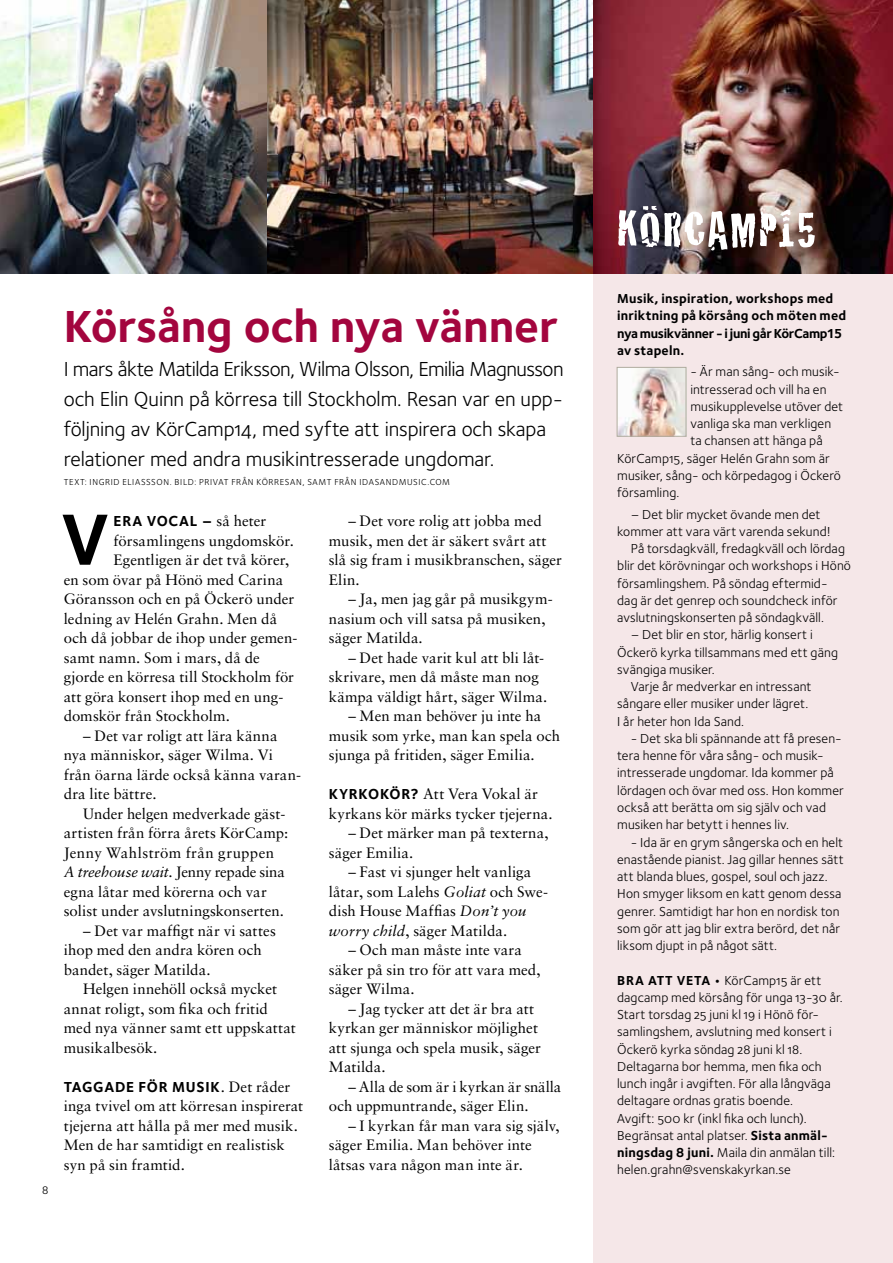
<style>
.page{position:relative;width:893px;height:1263px;background:#fff}
.page>*{position:absolute;margin:0;border:0;box-sizing:border-box;transform-origin:0 0}
.t1{font:75px "Foundry Sterling Bold OSF";color:#000}
.t2{font:51.9px "Cracked";letter-spacing:.025em;color:#fff}
.t3{font:700 46.5px "Foundry Sterling";letter-spacing:-.005em;color:#a3053e}
.t4{font:21px/30px "Foundry Sterling Book OSF";letter-spacing:-.005em;color:#000}
.t5{font:15px/19.5px "Sabon LT Std";letter-spacing:.005em;color:#000}
.t6{font:700 15px "Foundry Sterling";color:#000}
.t7{font:13.5px/17.2px "Foundry Sterling Book OSF";letter-spacing:.01em;color:#000}
.t8{font:700 13.5px/17.2px "Foundry Sterling";letter-spacing:.01em;color:#000}
.t9{font:12px "Foundry Sterling Book OSF";color:#000}
.t10{font:9px "Foundry Sterling Book OSF";letter-spacing:.125em;color:#000}
.s1{font-family:"Foundry Sterling";font-weight:700}
.s2{font-style:italic}
.s3{font-family:"Sabon LT Std";font-weight:400}
</style>
<div class="page">
<div style="left:594px;top:0;width:299px;height:1263px;background:#f5e7e8"></div>
<img style="left:267px;top:0;width:327px;height:274px">
<img style="left:0;top:0;width:267px;height:274px">
<img style="left:619px;top:369px;width:65px;height:65px">
<div style="left:617px;top:367px;width:69px;height:69px;border:1px solid #b0ab9e"></div>
<img style="left:594px;top:0;width:299px;height:274px">
<p class="t9" style="left:42px;top:1181px;width:8px">8</p>
<h3 class="t3" style="left:64px;top:293px;width:496px">Körsång och nya vänner</h3>
<h3 class="t4" style="left:64px;top:353px;width:501px">I mars åkte Matilda Eriksson, Wilma Olsson, Emilia Magnusson och Elin Quinn på körresa till Stockholm. Resan var en upp&shy;följning av KörCamp14, med syfte att inspirera och skapa relationer med andra musikintresserade ungdomar.</h3>
<p class="t10" style="left:64px;top:476px;width:386px">text: I ngrid Eliassson. Bild: Privat från kö rresan, samt från idasandmusic.com</p>
<p class="t5" style="left:329px;top:511px;width:235px;text-indent:20px">– Det vore rolig att jobba med musik, men det är säkert svårt att slå sig fram i musikbranschen, säger<br>Elin.</p>
<p class="t5" style="left:329px;top:589px;width:225px;text-indent:20px">– Ja, men jag går på musikgym&shy;nasium och vill satsa på musiken, säger Matilda.</p>
<p class="t5" style="left:329px;top:647px;width:220px;text-indent:20px">– Det hade varit kul att bli låt&shy;skrivare, men då måste man nog kämpa väldigt hårt, säger Wilma.</p>
<p class="t5" style="left:329px;top:706px;width:233px;text-indent:20px">– Men man behöver ju inte ha musik som yrke, man kan spela och sjunga på fritiden, säger Emilia.</p>
<p class="t5" style="left:329px;top:784px;width:225px"><span class="s1">Kyrkokö r?</span> Att Vera Vokal är kyrkans kör märks tycker tjejerna.</p>
<p class="t5" style="left:329px;top:823px;width:221px;text-indent:20px">– Det märker man på texterna, säger Emilia.</p>
<p class="t5" style="left:329px;top:862px;width:221px;text-indent:20px">– Fast vi sjunger helt vanliga låtar, som Lalehs <span class="s2">Goliat</span> och Swe&shy;dish House Maffias <span class="s2">Don’t you worry child</span>, säger Matilda.</p>
<p class="t5" style="left:329px;top:940px;width:213px;text-indent:20px">– Och man måste inte vara säker på sin tro för att vara med, säger Wilma.</p>
<p class="t5" style="left:329px;top:998px;width:214px;text-indent:20px">– Jag tycker att det är bra att kyrkan ger människor möjlighet att sjunga och spela musik, säger<br>Matilda.</p>
<p class="t5" style="left:329px;top:1076px;width:234px;text-indent:20px">– Alla de som är i kyrkan är snälla och uppmuntrande, säger Elin.</p>
<p class="t5" style="left:329px;top:1115px;width:232px;text-indent:20px">– I kyrkan får man vara sig själv, säger Emilia. Man behöver inte låtsas vara någon man inte är.</p>
<p class="t6" style="left:114px;top:510px;width:154px">era Vocal – <span class="s3">så heter</span></p>
<p class="t5" style="left:114px;top:530px;width:182px">församlingens ungdomskör.</p>
<p class="t5" style="left:114px;top:550px;width:177px">Egentligen är det två körer,</p>
<p class="t5" style="left:64px;top:569px;width:221px">en som övar på Hönö med Carina</p>
<p class="t5" style="left:64px;top:589px;width:232px">Göransson och en på Öckerö under</p>
<p class="t5" style="left:64px;top:608px;width:215px">ledning av Helén Grahn. Men då</p>
<p class="t5" style="left:64px;top:628px;width:235px">och då jobbar de ihop under gemen-</p>
<p class="t5" style="left:64px;top:647px;width:198px">samt namn. Som i mars, då de</p>
<p class="t5" style="left:64px;top:667px;width:232px">gjorde en körresa till Stockholm för</p>
<p class="t5" style="left:64px;top:686px;width:221px">att göra konsert ihop med en ung-</p>
<p class="t5" style="left:64px;top:706px;width:168px">domskör från Stockholm.</p>
<p class="t5" style="left:64px;top:725px;width:239px;text-indent:19px">– Det var roligt att lära känna nya människor, säger Wilma. Vi från öarna lärde också känna varan&shy;dra lite bättre.</p>
<p class="t5" style="left:64px;top:803px;width:226px;text-indent:19px">Under helgen medverkade gäst&shy;artisten från förra årets KörCamp:<br>Jenny Wahlström från gruppen <span class="s2">A treehouse wait</span>. Jenny repade sina egna låtar med körerna och var solist under avslutningskonserten.</p>
<p class="t5" style="left:64px;top:920px;width:214px;text-indent:19px">– Det var maffigt när vi sattes ihop med den andra kören och bandet, säger Matilda.</p>
<p class="t5" style="left:64px;top:979px;width:234px;text-indent:19px">Helgen innehöll också mycket annat roligt, som fika och fritid med nya vänner samt ett uppskattat musikalbesök.</p>
<p class="t6" style="left:64px;top:1076px;width:228px">Taggade fö r musi k<span class="s3">. Det råder</span></p>
<p class="t5" style="left:64px;top:1096px;width:241px">inga tvivel om att körresan inspirerat tjejerna att hålla på mer med musik.<br>Men de har samtidigt en realistisk syn på sin framtid.</p>
<h1 class="t1" style="left:61px;top:487px;width:50px">V</h1>
<h2 class="t2" style="left:617px;top:188px;width:200px">KÖRCAMP15</h2>
<p class="t8" style="left:617px;top:290px;width:230px">Musik, inspiration, workshops med inriktning på körsång och möten med nya musikvänner - i juni går KörCamp15 av stapeln.</p>
<p class="t7" style="left:690px;top:363px;width:151px">- Är man sång- och musik-</p>
<p class="t7" style="left:690px;top:380px;width:138px">intresserad och vill ha en</p>
<p class="t7" style="left:690px;top:397px;width:154px">musikupplevelse utöver det</p>
<p class="t7" style="left:690px;top:415px;width:142px">vanliga ska man verkligen</p>
<p class="t7" style="left:690px;top:432px;width:134px">ta chansen att hänga på</p>
<p class="t7" style="left:617px;top:449px;width:214px">KörCamp15, säger Helén Grahn som är</p>
<p class="t7" style="left:617px;top:466px;width:225px">musiker, sång- och körpedagog i Öckerö</p>
<p class="t7" style="left:617px;top:484px;width:64px">församling.</p>
<p class="t7" style="left:631px;top:505px;width:191px">– Det blir mycket övande men det</p>
<p class="t7" style="left:617px;top:522px;width:215px">kommer att vara värt varenda sekund!</p>
<p class="t7" style="left:631px;top:540px;width:216px">På torsdagkväll, fredagkväll och lördag</p>
<p class="t7" style="left:617px;top:557px;width:235px">blir det körövningar och workshops i Hönö</p>
<p class="t7" style="left:617px;top:574px;width:212px">församlingshem. På söndag eftermid-</p>
<p class="t7" style="left:617px;top:591px;width:222px">dag är det genrep och soundcheck inför</p>
<p class="t7" style="left:617px;top:609px;width:208px">avslutningskonserten på söndagkväll.</p>
<p class="t7" style="left:631px;top:626px;width:184px">– Det blir en stor, härlig konsert i</p>
<p class="t7" style="left:617px;top:643px;width:222px">Öckerö kyrka tillsammans med ett gäng</p>
<p class="t7" style="left:617px;top:660px;width:99px">svängiga musiker.</p>
<p class="t7" style="left:631px;top:678px;width:182px">Varje år medverkar en intressant</p>
<p class="t7" style="left:617px;top:695px;width:193px">sångare eller musiker under lägret.</p>
<p class="t7" style="left:617px;top:712px;width:129px">I år heter hon Ida Sand.</p>
<p class="t7" style="left:617px;top:729px;width:228px;text-indent:14px">- Det ska bli spännande att få presen&shy;tera henne för våra sång- och musik&shy;intresserade ungdomar. Ida kommer på lördagen och övar med oss. Hon kommer också att berätta om sig själv och vad musiken har betytt i hennes liv.</p>
<p class="t7" style="left:617px;top:833px;width:228px;text-indent:14px">- Ida är en grym sångerska och en helt enastående pianist. Jag gillar hennes sätt att blanda blues, gospel, soul och jazz.<br>Hon smyger liksom en katt genom dessa genrer. Samtidigt har hon en nordisk ton som gör att jag blir extra berörd, det når liksom djupt in på något sätt.</p>
<p class="t7" style="left:617px;top:971px;width:227px"><span class="s1">Bra att veta •</span> KörCamp15 är ett dagcamp med körsång för unga 13-30 år.<br>Start torsdag 25 juni kl 19 i Hönö för&shy;samlingshem, avslutning med konsert i Öckerö kyrka söndag 28 juni kl 18.<br>Deltagarna bor hemma, men fika och lunch ingår i avgiften. För alla långväga deltagare ordnas gratis boende.<br>Avgift: 500 kr (inkl fika och lunch).<br>Begränsat antal platser. <span class="s1">Sista anmäl&shy;ningsdag 8 juni.</span> Maila din anmälan till: helen.grahn@svenskakyrkan.se</p>
</div>
